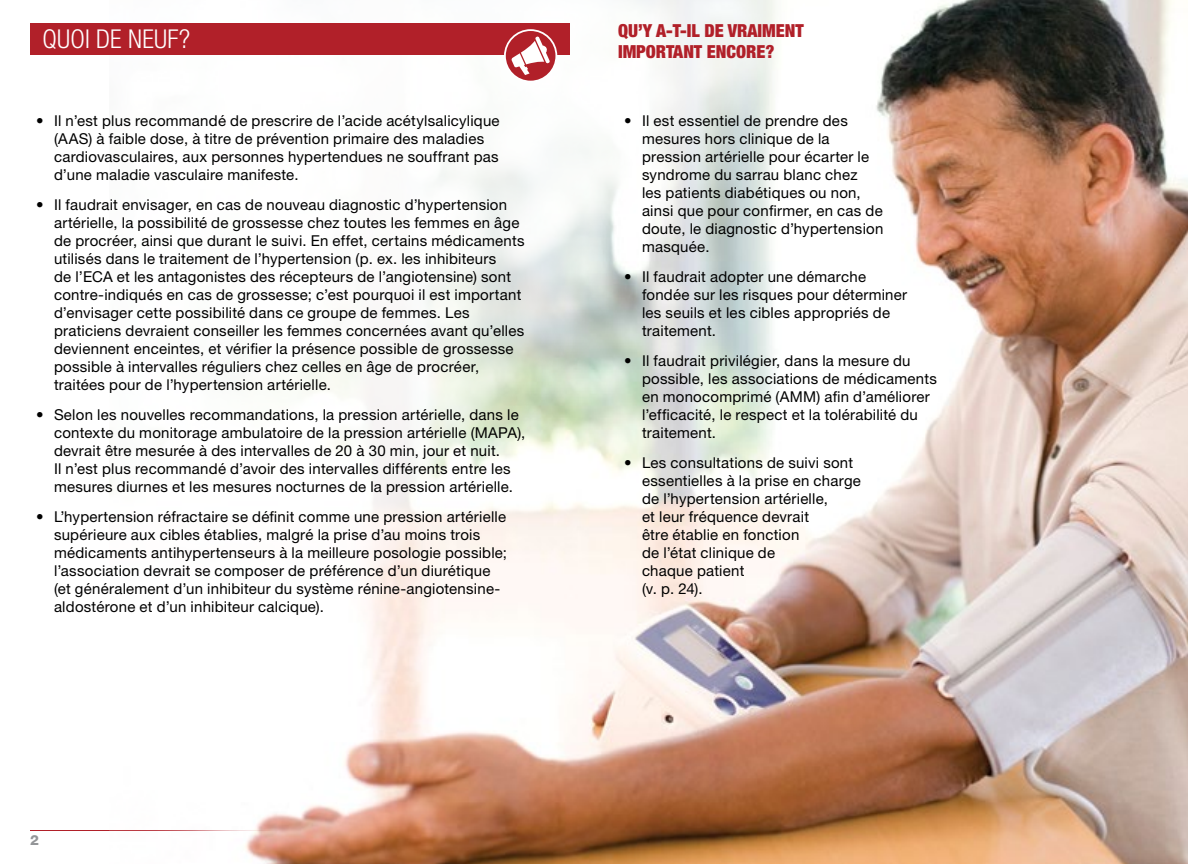
<style>
.page{position:relative;width:1188px;height:864px;background:#fff}
.page>*{position:absolute;margin:0;border:0;box-sizing:border-box;transform-origin:0 0}
.t1{font:300 condensed 26px "Helvetica Neue LT Std";letter-spacing:.01em;color:#fff}
.t2{font:900 condensed 18px/21.6px "Helvetica Neue LT Std";color:#b12029}
.t3{font:15px/18px "Helvetica Neue LT Std";letter-spacing:.015em;color:#000}
.t4{font:800 14px "Helvetica Neue LT Std";color:#939598}
</style>
<div class="page">
<hr style="left:30px;top:830px;width:540px;height:1px;background:#b12029">
<img style="left:110px;top:0;width:1078px;height:864px">
<div style="left:30px;top:23px;width:540px;height:32px;background:#b12029"></div>
<svg style="left:505px;top:30px;width:51px;height:52px"></svg>
<svg style="left:511px;top:36px;width:39px;height:39px"></svg>
<div style="left:504px;top:29px;width:53px;height:53px;border:2px solid #fff;border-radius:50%"></div>
<h1 class="t1" style="left:42px;top:24px;width:149px">QUOI DE NEUF?</h1>
<p class="t3" style="left:54px;top:111px;width:447px;text-indent:-18px">• Il n’est plus recommandé de prescrire de l’acide acétylsalicylique (AAS) à faible dose, à titre de prévention primaire des maladies cardiovasculaires, aux personnes hypertendues ne souffrant pas d’une maladie vasculaire manifeste.</p>
<p class="t3" style="left:54px;top:195px;width:472px;text-indent:-18px">• Il faudrait envisager, en cas de nouveau diagnostic d’hypertension artérielle, la possibilité de grossesse chez toutes les femmes en âge de procréer, ainsi que durant le suivi. En effet, certains médicaments utilisés dans le traitement de l’hypertension (p. ex. les inhibiteurs<br>de l’ECA et les antagonistes des récepteurs de l’angiotensine) sont contre-indiqués en cas de grossesse; c’est pourquoi il est important d’envisager cette possibilité dans ce groupe de femmes. Les praticiens devraient conseiller les femmes concernées avant qu’elles deviennent enceintes, et vérifier la présence possible de grossesse possible à intervalles réguliers chez celles en âge de procréer, traitées pour de l’hypertension artérielle.</p>
<p class="t3" style="left:54px;top:405px;width:473px;text-indent:-18px">• Selon les nouvelles recommandations, la pression artérielle, dans le contexte du monitorage ambulatoire de la pression artérielle (MAPA), devrait être mesurée à des intervalles de 20 à 30 min, jour et nuit.<br>Il n’est plus recommandé d’avoir des intervalles différents entre les mesures diurnes et les mesures nocturnes de la pression artérielle.</p>
<p class="t3" style="left:54px;top:507px;width:455px;text-indent:-18px">• L’hypertension réfractaire se définit comme une pression artérielle supérieure aux cibles établies, malgré la prise d’au moins trois médicaments antihypertenseurs à la meilleure posologie possible; l’association devrait se composer de préférence d’un diurétique (et généralement d’un inhibiteur du système rénine-angiotensine&shy;aldostérone et d’un inhibiteur calcique).</p>
<p class="t4" style="left:30px;top:832px;width:10px">2</p>
<p class="t2" style="left:618px;top:19px;width:187px">QU’Y A-T-IL DE VRAIMENT<br>IMPORTANT ENCORE?</p>
<p class="t3" style="left:642px;top:112px;width:243px;text-indent:-18px">• Il est essentiel de prendre des mesures hors clinique de la pression artérielle pour écarter le syndrome du sarrau blanc chez<br>les patients diabétiques ou non, ainsi que pour confirmer, en cas de doute, le diagnostic d’hypertension masquée.</p>
<p class="t3" style="left:642px;top:268px;width:267px;text-indent:-18px">• Il faudrait adopter une démarche fondée sur les risques pour déterminer les seuils et les cibles appropriés de traitement.</p>
<p class="t3" style="left:642px;top:352px;width:296px;text-indent:-18px">• Il faudrait privilégier, dans la mesure du possible, les associations de médicaments en monocomprimé (AMM) afin d’améliorer l’efficacité, le respect et la tolérabilité du traitement.</p>
<p class="t3" style="left:642px;top:454px;width:220px;text-indent:-18px">• Les consultations de suivi sont essentielles à la prise en charge de l’hypertension artérielle,<br>et leur fréquence devrait<br>être établie en fonction<br>de l’état clinique de<br>chaque patient<br>(v. p. 24).</p>
</div>
